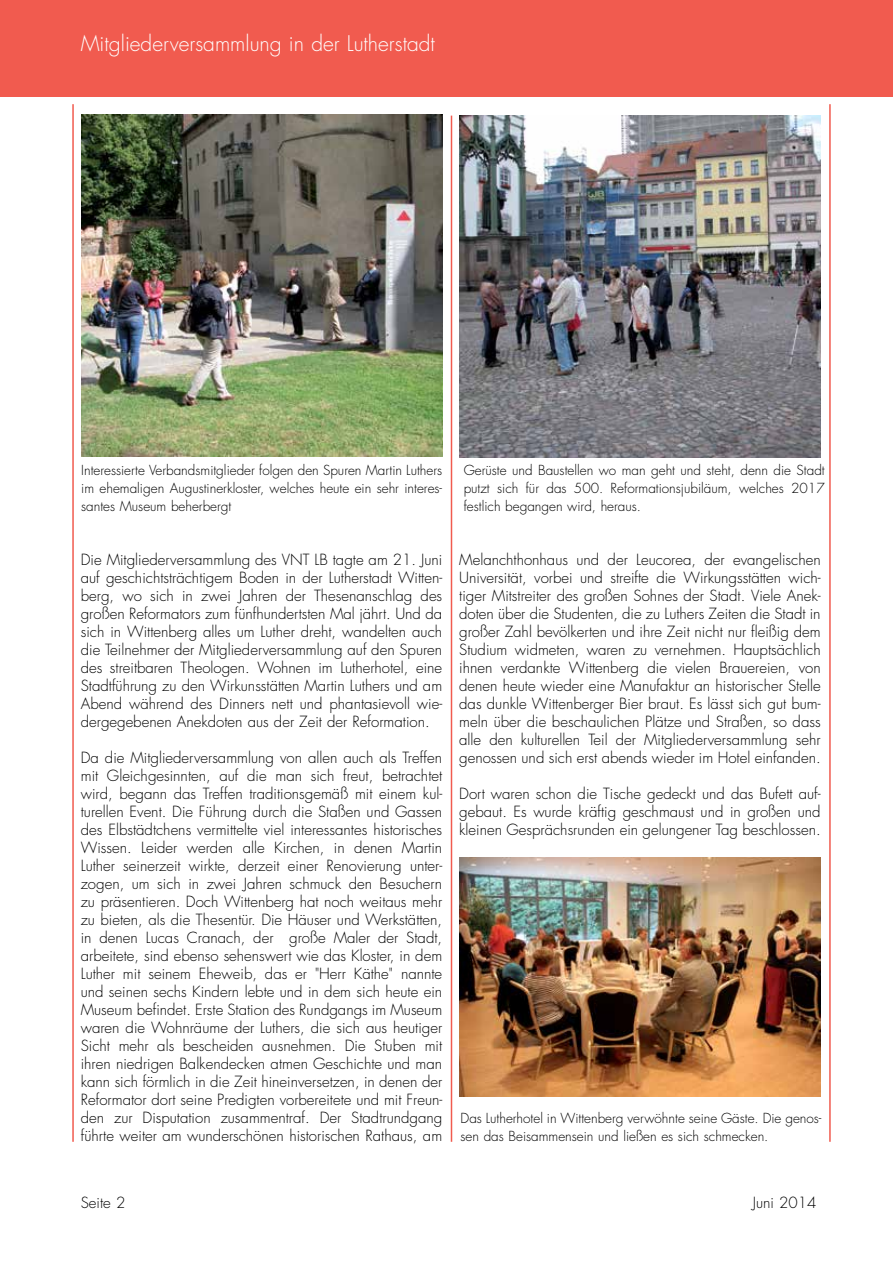
<style>
.page{position:relative;width:893px;height:1263px;background:#fff}
.page>*{position:absolute;margin:0;border:0;box-sizing:border-box;transform-origin:0 0}
.t1{font:300 21px "Futura Std";color:#fff}
.t2{font:300 15px/18px "Futura Std";color:#000;text-align:justify}
.t3{font:300 13.5px/18px "Futura Std";color:#000;text-align:justify}
</style>
<div class="page">
<hr style="left:72px;top:104px;width:2px;height:1038px;background:#f15b4f">
<hr style="left:829px;top:104px;width:2px;height:1038px;background:#f15b4f">
<hr style="left:451px;top:116px;width:1px;height:1026px;background:#f15b4f">
<div style="left:0;top:0;width:893px;height:97px;background:#f15b4f"></div>
<img style="left:81px;top:115px;width:361px;height:342px">
<img style="left:459px;top:116px;width:361px;height:342px">
<img style="left:459px;top:858px;width:361px;height:238px">
<h1 class="t1" style="left:81px;top:30px;width:356px">Mitgliederversammlung in der Lutherstadt</h1>
<p class="t3" style="left:81px;top:461px;width:362px">Interessierte Verbandsmitglieder folgen den Spuren Martin Luthers im ehemaligen Augustinerkloster, welches heute ein sehr interes&shy;santes Museum beherbergt</p>
<p class="t3" style="left:464px;top:461px;width:362px">Gerüste und Baustellen wo man geht und steht, denn die Stadt putzt sich für das 500. Reformationsjubiläum, welches 2017 festlich begangen wird, heraus.</p>
<p class="t2" style="left:81px;top:551px;width:363px">Die Mitgliederversammlung des VNT LB tagte am 21. Juni auf geschichtsträchtigem Boden in der Lutherstadt Witten&shy;berg, wo sich in zwei Jahren der Thesenanschlag des großen Reformators zum fünfhundertsten Mal jährt. Und da sich in Wittenberg alles um Luther dreht, wandelten auch die Teilnehmer der Mitgliederversammlung auf den Spuren des streitbaren Theologen. Wohnen im Lutherhotel, eine Stadtführung zu den Wirkunsstätten Martin Luthers und am Abend während des Dinners nett und phantasievoll wie&shy;dergegebenen Anekdoten aus der Zeit der Reformation.</p>
<p class="t2" style="left:81px;top:749px;width:363px">Da die Mitgliederversammlung von allen auch als Treffen mit Gleichgesinnten, auf die man sich freut, betrachtet wird, begann das Treffen traditionsgemäß mit einem kul&shy;turellen Event. Die Führung durch die Staßen und Gassen des Elbstädtchens vermittelte viel interessantes historisches Wissen. Leider werden alle Kirchen, in denen Martin Luther seinerzeit wirkte, derzeit einer Renovierung unter&shy;zogen, um sich in zwei Jahren schmuck den Besuchern zu präsentieren. Doch Wittenberg hat noch weitaus mehr zu bieten, als die Thesentür. Die Häuser und Werkstätten, in denen Lucas Cranach, der große Maler der Stadt, arbeitete, sind ebenso sehenswert wie das Kloster, in dem Luther mit seinem Eheweib, das er "Herr Käthe" nannte und seinen sechs Kindern lebte und in dem sich heute ein Museum befindet. Erste Station des Rundgangs im Museum waren die Wohnräume der Luthers, die sich aus heutiger Sicht mehr als bescheiden ausnehmen. Die Stuben mit ihren niedrigen Balkendecken atmen Geschichte und man kann sich förmlich in die Zeit hineinversetzen, in denen der Reformator dort seine Predigten vorbereitete und mit Freun&shy;den zur Disputation zusammentraf. Der Stadtrundgang führte weiter am wunderschönen historischen Rathaus, am</p>
<p class="t2" style="left:459px;top:551px;width:363px">Melanchthonhaus und der Leucorea, der evangelischen Universität, vorbei und streifte die Wirkungsstätten wich&shy;tiger Mitstreiter des großen Sohnes der Stadt. Viele Anek&shy;doten über die Studenten, die zu Luthers Zeiten die Stadt in großer Zahl bevölkerten und ihre Zeit nicht nur fleißig dem Studium widmeten, waren zu vernehmen. Hauptsächlich ihnen verdankte Wittenberg die vielen Brauereien, von denen heute wieder eine Manufaktur an historischer Stelle das dunkle Wittenberger Bier braut. Es lässt sich gut bum&shy;meln über die beschaulichen Plätze und Straßen, so dass alle den kulturellen Teil der Mitgliederversammlung sehr genossen und sich erst abends wieder im Hotel einfanden.</p>
<p class="t2" style="left:459px;top:785px;width:363px">Dort waren schon die Tische gedeckt und das Bufett auf&shy;gebaut. Es wurde kräftig geschmaust und in großen und kleinen Gesprächsrunden ein gelungener Tag beschlossen.</p>
<p class="t3" style="left:460px;top:1109px;width:362px">Das Lutherhotel in Wittenberg verwöhnte seine Gäste. Die genos&shy;sen das Beisammensein und ließen es sich schmecken.</p>
<p class="t2" style="left:81px;top:1193px;width:46px">Seite 2</p>
<p class="t2" style="left:753px;top:1193px;width:65px">Juni 2014</p>
</div>
